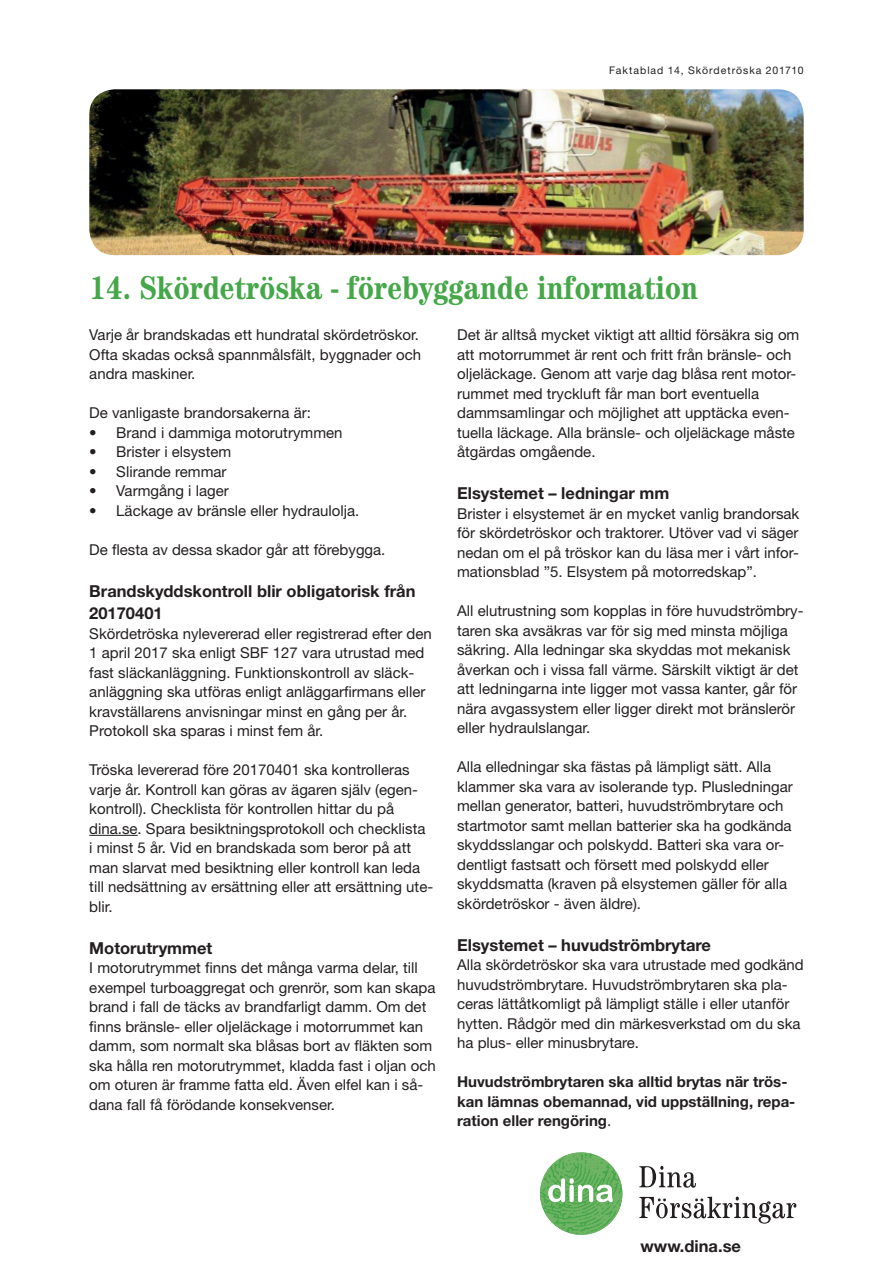
<style>
.page{position:relative;width:893px;height:1263px;background:#fff}
.page>*{position:absolute;margin:0;border:0;box-sizing:border-box;transform-origin:0 0}
.t1{font:700 condensed 33px "Century Std";letter-spacing:.01em;color:#45a748}
.t2{font:700 16.5px/22.5px "Helvetica Neue LT Std";color:#231f20}
.t3{font:15px/19.5px "Helvetica Neue LT Std";color:#231f20}
.t4{font:700 15px/19.5px "Helvetica Neue LT Std";color:#231f20}
.t5{font:10.5px "Helvetica Neue LT Std";letter-spacing:.09em;color:#231f20}
.s1{font-weight:400}
</style>
<div class="page">
<img style="left:89px;top:89px;width:715px;height:166px">
<hr style="left:89px;top:835px;width:49px;height:1px;background:#231f20">
<svg style="left:639px;top:1166px;width:57px;height:22px"></svg>
<svg style="left:639px;top:1196px;width:157px;height:27px"></svg>
<svg style="left:540px;top:1152px;width:83px;height:83px"></svg>
<p class="t5" style="left:609px;top:64px;width:196px">Faktablad 14, Skördetröska 201710</p>
<h1 class="t1" style="left:89px;top:268px;width:610px">14. Skördetröska - förebyggande information</h1>
<p class="t3" style="left:89px;top:325px;width:333px">Varje år brandskadas ett hundratal skördetröskor.<br>Ofta skadas också spannmålsfält, byggnader och andra maskiner.</p>
<p class="t3" style="left:89px;top:403px;width:223px">De vanligaste brandorsakerna är:</p>
<p class="t3" style="left:89px;top:422px;width:255px">• Brand i dammiga motorutrymmen</p>
<p class="t3" style="left:89px;top:442px;width:144px">• Brister i elsystem</p>
<p class="t3" style="left:89px;top:461px;width:139px">• Slirande remmar</p>
<p class="t3" style="left:89px;top:481px;width:141px">• Varmgång i lager</p>
<p class="t3" style="left:89px;top:500px;width:272px">• Läckage av bränsle eller hydraulolja.</p>
<p class="t3" style="left:89px;top:539px;width:298px">De flesta av dessa skador går att förebygga.</p>
<p class="t2" style="left:89px;top:579px;width:328px">Brandskyddskontroll blir obligatorisk från<br>20170401</p>
<p class="t3" style="left:89px;top:623px;width:344px">Skördetröska nylevererad eller registrerad efter den 1 april 2017 ska enligt SBF 127 vara utrustad med fast släckanläggning. Funktionskontroll av släck&shy;anläggning ska utföras enligt anläggarfirmans eller kravställarens anvisningar minst en gång per år.<br>Protokoll ska sparas i minst fem år.</p>
<p class="t3" style="left:89px;top:760px;width:345px">Tröska levererad före 20170401 ska kontrolleras varje år. Kontroll kan göras av ägaren själv (egen&shy;kontroll). Checklista för kontrollen hittar du på dina.se. Spara besiktningsprotokoll och checklista<br>i minst 5 år. Vid en brandskada som beror på att man slarvat med besiktning eller kontroll kan leda till nedsättning av ersättning eller att ersättning ute&shy;blir.</p>
<p class="t2" style="left:89px;top:936px;width:125px">Motorutrymmet</p>
<p class="t3" style="left:89px;top:958px;width:348px">I motorutrymmet finns det många varma delar, till exempel turboaggregat och grenrör, som kan skapa brand i fall de täcks av brandfarligt damm. Om det finns bränsle- eller oljeläckage i motorrummet kan damm, som normalt ska blåsas bort av fläkten som ska hålla ren motorutrymmet, kladda fast i oljan och om oturen är framme fatta eld. Även elfel kan i så&shy;dana fall få förödande konsekvenser.</p>
<p class="t3" style="left:457px;top:325px;width:344px">Det är alltså mycket viktigt att alltid försäkra sig om att motorrummet är rent och fritt från bränsle- och oljeläckage. Genom att varje dag blåsa rent motor&shy;rummet med tryckluft får man bort eventuella dammsamlingar och möjlighet att upptäcka even&shy;tuella läckage. Alla bränsle- och oljeläckage måste åtgärdas omgående.</p>
<p class="t2" style="left:457px;top:482px;width:214px">Elsystemet – ledningar mm</p>
<p class="t3" style="left:457px;top:503px;width:344px;text-align:justify">Brister i elsystemet är en mycket vanlig brandorsak för skördetröskor och traktorer. Utöver vad vi säger nedan om el på tröskor kan du läsa mer i vårt infor&shy;mationsblad ”5. Elsystem på motorredskap”.</p>
<p class="t3" style="left:457px;top:601px;width:348px">All elutrustning som kopplas in före huvudströmbry&shy;taren ska avsäkras var för sig med minsta möjliga säkring. Alla ledningar ska skyddas mot mekanisk åverkan och i vissa fall värme. Särskilt viktigt är det att ledningarna inte ligger mot vassa kanter, går för nära avgassystem eller ligger direkt mot bränslerör eller hydraulslangar.</p>
<p class="t3" style="left:457px;top:757px;width:337px">Alla elledningar ska fästas på lämpligt sätt. Alla klammer ska vara av isolerande typ. Plusledningar mellan generator, batteri, huvudströmbrytare och startmotor samt mellan batterier ska ha godkända skyddsslangar och polskydd. Batteri ska vara or&shy;dentligt fastsatt och försett med polskydd eller skyddsmatta (kraven på elsystemen gäller för alla skördetröskor - även äldre).</p>
<p class="t2" style="left:457px;top:933px;width:255px">Elsystemet – huvudströmbrytare</p>
<p class="t3" style="left:457px;top:955px;width:348px">Alla skördetröskor ska vara utrustade med godkänd huvudströmbrytare. Huvudströmbrytaren ska pla&shy;ceras lättåtkomligt på lämpligt ställe i eller utanför hytten. Rådgör med din märkesverkstad om du ska ha plus- eller minusbrytare.</p>
<p class="t4" style="left:457px;top:1072px;width:340px">Huvudströmbrytaren ska alltid brytas när trös&shy;kan lämnas obemannad, vid uppställning, repa&shy;ration eller rengöring<span class="s1">.</span></p>
<p class="t2" style="left:640px;top:1234px;width:102px">www.dina.se</p>
</div>
